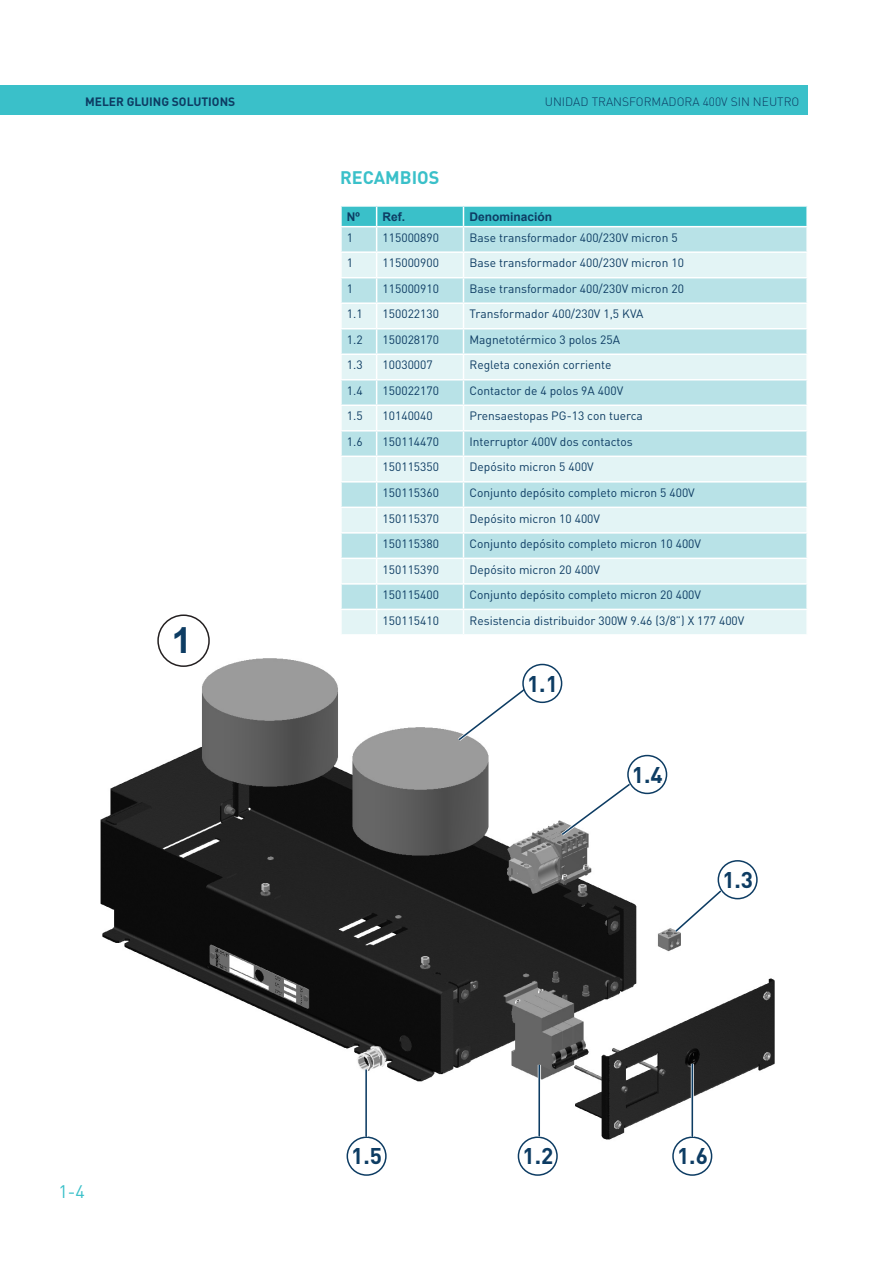
<style>
.page{position:relative;width:893px;height:1263px;background:#fff}
.page>*{position:absolute;margin:0;border:0;box-sizing:border-box;transform-origin:0 0}
.t1{font:700 36px "Arial";color:#0d3c63}
.t2{font:700 22.5px "DIN Pro";color:#0d3c63}
.Subtitulo{font:700 18px "DIN Pro";color:#3ac0c9}
.t3{font:18px "DIN Pro";color:#3ac0c9}
.Texto{font:12px "DIN Pro";color:#0d3c63}
.t4{font:300 12px "DIN Pro";color:#0d3c63}
.t5{font:700 12px "DIN Pro";color:#0d3c63}
.t6{font:700 12px "Arial";color:#0d3c63}
</style>
<div class="page">
<div style="left:0;top:85px;width:808px;height:30px;background:#3ac0c9"></div>
<svg style="left:341px;top:206px;width:466px;height:428px;background:#caeaed"></svg>
<hr style="left:340px;top:226px;width:37px;height:1px;background:#fff">
<hr style="left:377px;top:226px;width:86px;height:1px;background:#fff">
<hr style="left:463px;top:226px;width:345px;height:1px;background:#fff">
<img style="left:100px;top:653px;width:675px;height:494px">
<div style="left:157px;top:614px;width:53px;height:53px;border:2px solid #231f20;border-radius:50%"></div>
<div style="left:627px;top:755px;width:40px;height:39px;border:2px solid #0d3c63;border-radius:50%"></div>
<div style="left:718px;top:860px;width:40px;height:39px;border:2px solid #0d3c63;border-radius:50%"></div>
<div style="left:672px;top:1136px;width:40px;height:40px;border:2px solid #0d3c63;border-radius:50%"></div>
<div style="left:518px;top:1136px;width:40px;height:40px;border:2px solid #0d3c63;border-radius:50%"></div>
<div style="left:347px;top:1136px;width:40px;height:40px;border:2px solid #0d3c63;border-radius:50%"></div>
<svg style="left:672px;top:887px;width:53px;height:48px"></svg>
<hr style="left:365px;top:1069px;width:3px;height:68px;background:#fff">
<hr style="left:365px;top:1069px;width:2px;height:68px;background:#0d3c63">
<hr style="left:691px;top:1064px;width:3px;height:73px;background:#fff">
<hr style="left:691px;top:1064px;width:2px;height:73px;background:#0d3c63">
<hr style="left:538px;top:1065px;width:3px;height:71px;background:#fff">
<hr style="left:538px;top:1065px;width:2px;height:71px;background:#0d3c63">
<svg style="left:558px;top:780px;width:76px;height:59px"></svg>
<svg style="left:455px;top:685px;width:73px;height:59px"></svg>
<div style="left:522px;top:664px;width:40px;height:39px;border:2px solid #0d3c63;border-radius:50%"></div>
<p class="t5" style="left:85px;top:94px;width:152px">MELER GLUING SOLUTIONS</p>
<p class="t1" style="left:172px;top:616px;width:22px">1</p>
<h3 class="t3" style="left:59px;top:1179px;width:28px">1-4</h3>
<p class="t4" style="left:545px;top:94px;width:256px">UNIDAD TRANSFORMADORA 400V SIN NEUTRO</p>
<p class="Subtitulo" style="left:340px;top:165px;width:101px">RECAMBIOS</p>
<p class="t6" style="left:347px;top:208px;width:15px">Nº</p>
<p class="t6" style="left:383px;top:208px;width:24px">Ref.</p>
<p class="t6" style="left:469px;top:208px;width:84px">Denominación</p>
<p class="Texto" style="left:347px;top:229px;width:8px">1</p>
<p class="Texto" style="left:383px;top:229px;width:58px">115000890</p>
<p class="Texto" style="left:469px;top:229px;width:210px">Base transformador 400/230V micron 5</p>
<p class="Texto" style="left:347px;top:255px;width:8px">1</p>
<p class="Texto" style="left:383px;top:255px;width:58px">115000900</p>
<p class="Texto" style="left:469px;top:255px;width:216px">Base transformador 400/230V micron 10</p>
<p class="Texto" style="left:347px;top:280px;width:8px">1</p>
<p class="Texto" style="left:383px;top:280px;width:58px">115000910</p>
<p class="Texto" style="left:469px;top:280px;width:216px">Base transformador 400/230V micron 20</p>
<p class="Texto" style="left:347px;top:306px;width:17px">1.1</p>
<p class="Texto" style="left:383px;top:306px;width:58px">150022130</p>
<p class="Texto" style="left:469px;top:306px;width:175px">Transformador 400/230V 1,5 KVA</p>
<p class="Texto" style="left:347px;top:331px;width:17px">1.2</p>
<p class="Texto" style="left:383px;top:331px;width:58px">150028170</p>
<p class="Texto" style="left:469px;top:331px;width:152px">Magnetotérmico 3 polos 25A</p>
<p class="Texto" style="left:347px;top:357px;width:17px">1.3</p>
<p class="Texto" style="left:383px;top:357px;width:52px">10030007</p>
<p class="Texto" style="left:469px;top:357px;width:143px">Regleta conexión corriente</p>
<p class="Texto" style="left:347px;top:382px;width:17px">1.4</p>
<p class="Texto" style="left:383px;top:382px;width:58px">150022170</p>
<p class="Texto" style="left:469px;top:382px;width:155px">Contactor de 4 polos 9A 400V</p>
<p class="Texto" style="left:347px;top:408px;width:17px">1.5</p>
<p class="Texto" style="left:383px;top:408px;width:52px">10140040</p>
<p class="Texto" style="left:469px;top:408px;width:175px">Prensaestopas PG-13 con tuerca</p>
<p class="Texto" style="left:347px;top:433px;width:17px">1.6</p>
<p class="Texto" style="left:383px;top:433px;width:58px">150114470</p>
<p class="Texto" style="left:469px;top:433px;width:165px">Interruptor 400V dos contactos</p>
<p class="Texto" style="left:383px;top:459px;width:58px">150115350</p>
<p class="Texto" style="left:469px;top:459px;width:126px">Depósito micron 5 400V</p>
<p class="Texto" style="left:383px;top:484px;width:58px">150115360</p>
<p class="Texto" style="left:469px;top:484px;width:227px">Conjunto depósito completo micron 5 400V</p>
<p class="Texto" style="left:383px;top:510px;width:58px">150115370</p>
<p class="Texto" style="left:469px;top:510px;width:132px">Depósito micron 10 400V</p>
<p class="Texto" style="left:383px;top:535px;width:58px">150115380</p>
<p class="Texto" style="left:469px;top:535px;width:233px">Conjunto depósito completo micron 10 400V</p>
<p class="Texto" style="left:383px;top:561px;width:58px">150115390</p>
<p class="Texto" style="left:469px;top:561px;width:132px">Depósito micron 20 400V</p>
<p class="Texto" style="left:383px;top:586px;width:58px">150115400</p>
<p class="Texto" style="left:469px;top:586px;width:233px">Conjunto depósito completo micron 20 400V</p>
<p class="Texto" style="left:383px;top:612px;width:58px">150115410</p>
<p class="Texto" style="left:469px;top:612px;width:276px">Resistencia distribuidor 300W 9.46 (3/8”) X 177 400V</p>
<p class="t2" style="left:527px;top:668px;width:32px">1.1</p>
<p class="t2" style="left:632px;top:759px;width:32px">1.4</p>
<p class="t2" style="left:722px;top:864px;width:32px">1.3</p>
<p class="t2" style="left:351px;top:1141px;width:32px">1.5</p>
<p class="t2" style="left:522px;top:1141px;width:32px">1.2</p>
<p class="t2" style="left:677px;top:1141px;width:32px">1.6</p>
</div>
